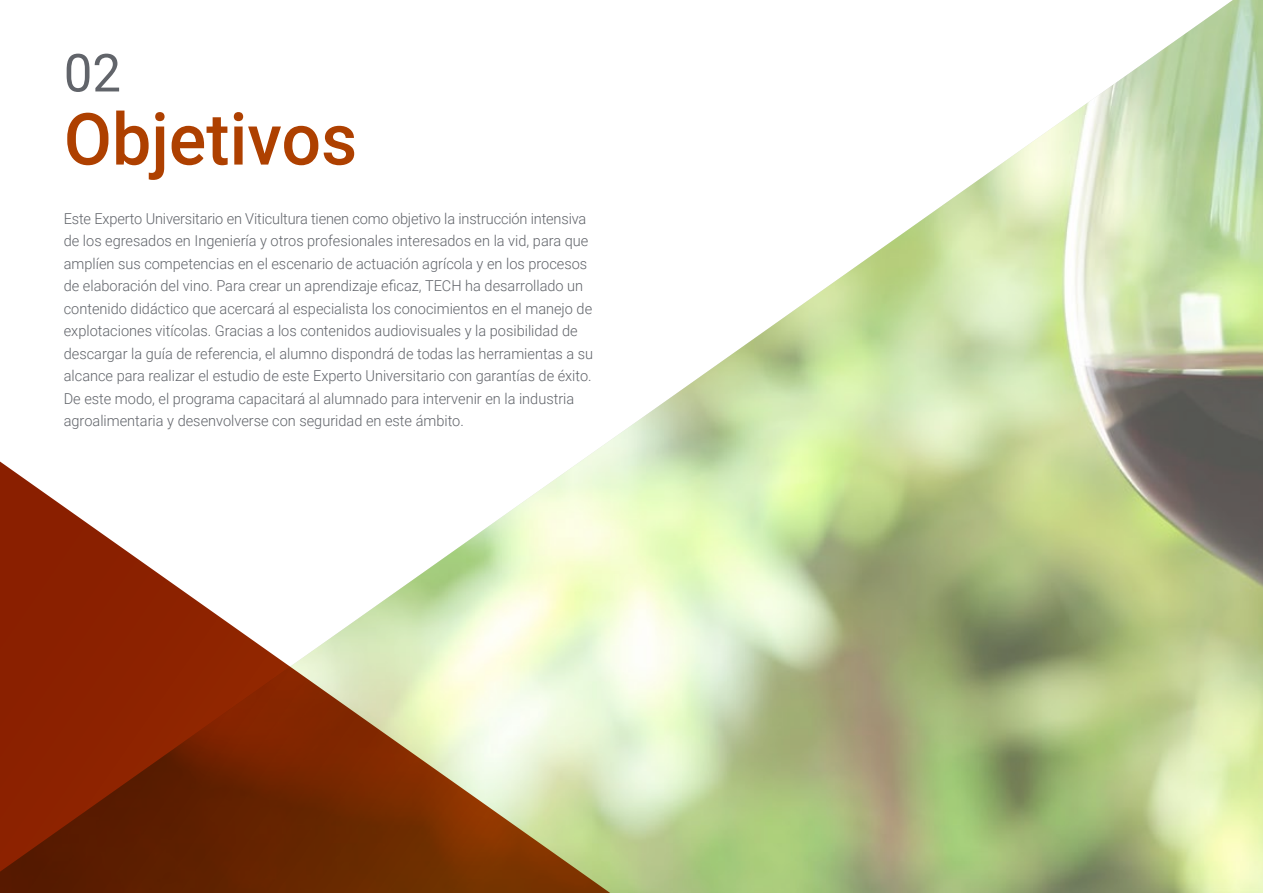
<style>
.page{position:relative;width:1263px;height:893px;background:#fff}
.page>*{position:absolute;margin:0;border:0;box-sizing:border-box;transform-origin:0 0}
.t1{font:500 72px "Roboto";color:#ae4000}
.t2{font:52.5px "Roboto";color:#61646a}
.t3{font:300 15px/22.5px "Roboto";color:#61646a}
</style>
<div class="page">
<img style="left:602px;top:0;width:661px;height:893px">
<svg style="left:0;top:446px;width:640px;height:447px"></svg>
<h2 class="t2" style="left:64px;top:36px;width:59px">02</h2>
<h1 class="t1" style="left:64px;top:89px;width:295px">Objetivos</h1>
<p class="t3" style="left:64px;top:207px;width:531px">Este Experto Universitario en Viticultura tienen como objetivo la instrucción intensiva de los egresados en Ingeniería y otros profesionales interesados en la vid, para que amplíen sus competencias en el escenario de actuación agrícola y en los procesos de elaboración del vino. Para crear un aprendizaje eficaz, TECH ha desarrollado un contenido didáctico que acercará al especialista los conocimientos en el manejo de explotaciones vitícolas. Gracias a los contenidos audiovisuales y la posibilidad de descargar la guía de referencia, el alumno dispondrá de todas las herramientas a su alcance para realizar el estudio de este Experto Universitario con garantías de éxito.<br>De este modo, el programa capacitará al alumnado para intervenir en la industria agroalimentaria y desenvolverse con seguridad en este ámbito.</p>
</div>
